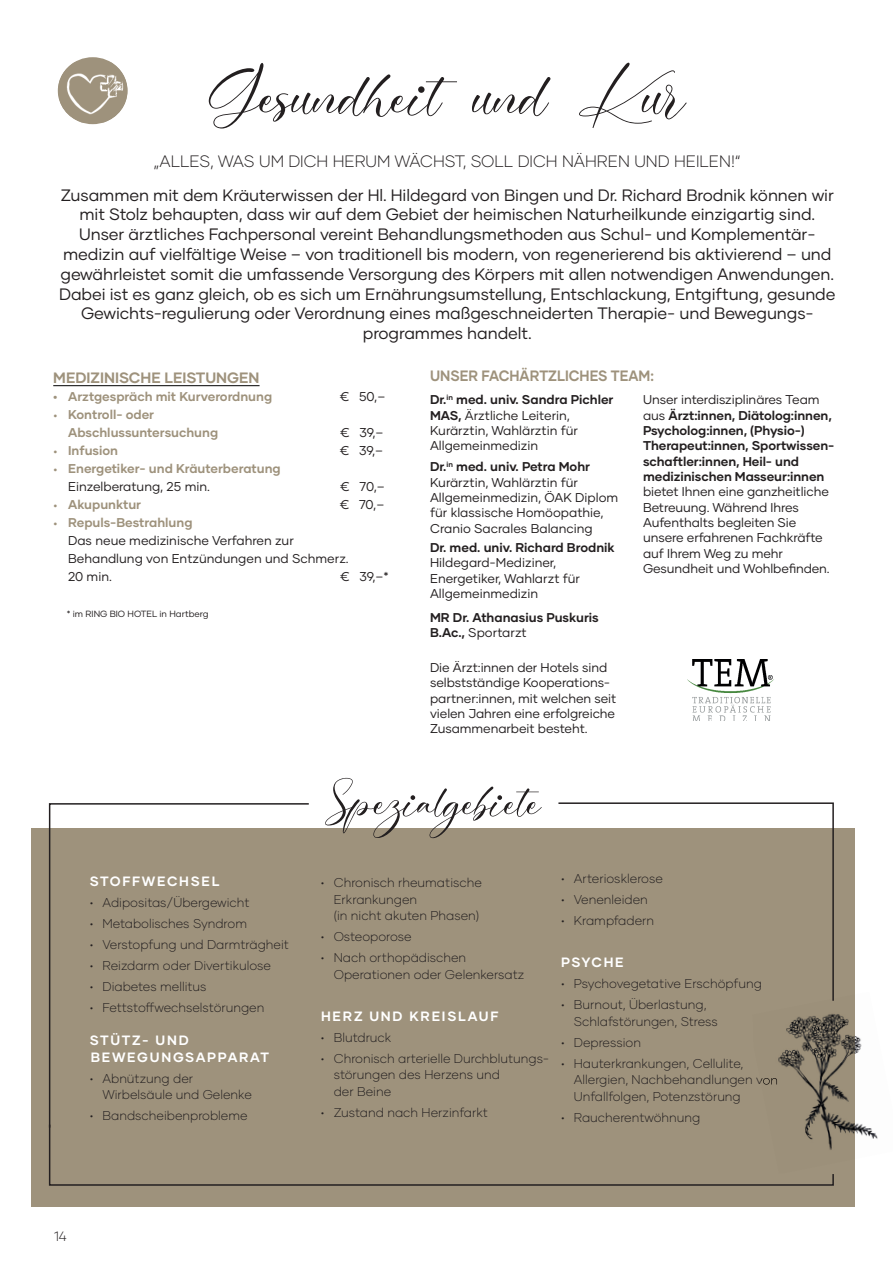
<style>
.page{position:relative;width:893px;height:1263px;background:#fff}
.page>*{position:absolute;margin:0;border:0;box-sizing:border-box;transform-origin:0 0}
.t1{font:93px "Cinderella";color:#231f20}
.t2{font:67.5px "Cinderella";color:#231f20}
.t3{font:16.5px/19.8px "Gilmer";letter-spacing:-.005em;color:#231f20;text-align:center}
.t4{font:300 16.5px "Gilmer";color:#231f20}
.t5{font:700 15px "Gilmer";color:#9e927c;scale:.93 1}
.t6{font:700 15px "Gilmer";color:#9e927c}
.t7{font:700 13.5px/16.5px "Gilmer";letter-spacing:.13em;color:#fff}
.t8{font:300 13.5px "Gilmer";color:#231f20}
.t9{font:12.75px/15.3px "Gilmer";letter-spacing:-.005em;color:#231f20}
.t10{font:300 12.75px/16.5px "Gilmer";color:#231f20}
.t11{font:700 12.75px/15.3px "Gilmer";letter-spacing:-.005em;color:#231f20}
.t12{font:700 12.75px/18px "Gilmer";color:#9e927c}
.t13{font:9px "Gilmer";color:#231f20}
.s1{font-family:"Proxima Nova";font-weight:400}
.s2{font-weight:400;color:#231f20}
.s3{font-family:"Proxima Nova";color:#9e927c}
.s4{font-weight:700;color:#9e927c}
.s5{font-weight:700}
.s6{font-weight:400}
</style>
<div class="page">
<hr style="left:53px;top:385px;width:207px;height:1px;background:#000">
<img style="left:687px;top:660px;width:87px;height:61px">
<div style="left:31px;top:828px;width:824px;height:379px;background:#9e927c"></div>
<svg style="left:48px;top:1129px;width:786px;height:57px"></svg>
<img style="left:855px;top:1036px;width:23px;height:103px">
<img style="left:752px;top:1013px;width:103px;height:160px">
<svg style="left:756px;top:1059px;width:7px;height:12px"></svg>
<img style="left:759px;top:1075px;width:19px;height:12px">
<svg style="left:558px;top:802px;width:276px;height:199px"></svg>
<svg style="left:48px;top:803px;width:261px;height:326px"></svg>
<div style="left:58px;top:57px;width:70px;height:67px;background:#9e927c;border-radius:50%"></div>
<img style="left:58px;top:62px;width:70px;height:60px">
<h1 class="t1" style="left:209px;top:50px;width:480px">Gesundheit und Kur</h1>
<p class="t4" style="left:153px;top:151px;width:589px">„ALLES, WAS UM DICH HERUM WÄCHST, SOLL DICH NÄHREN UND HEILEN!“</p>
<p class="t3" style="left:59px;top:185px;width:778px">Zusammen mit dem Kräuterwissen der Hl. Hildegard von Bingen und Dr. Richard Brodnik können wir mit Stolz behaupten, dass wir auf dem Gebiet der heimischen Naturheilkunde einzigartig sind.<br>Unser ärztliches Fachpersonal vereint Behandlungsmethoden aus Schul- und Komplementär&shy;medizin auf vielfältige Weise – von traditionell bis modern, von regenerierend bis aktivierend – und gewährleistet somit die umfassende Versorgung des Körpers mit allen notwendigen Anwendungen.<br>Dabei ist es ganz gleich, ob es sich um Ernährungsumstellung, Entschlackung, Entgiftung, gesunde Gewichts-regulierung oder Verordnung eines maßgeschneiderten Therapie- und Bewegungs&shy;programmes handelt.</p>
<p class="t6" style="left:53px;top:368px;width:208px">MEDIZINISCHE LEISTUNGEN</p>
<p class="t12" style="left:53px;top:388px;width:221px">• Arztgespräch mit Kurverordnung</p>
<p class="t9" style="left:340px;top:389px;width:47px">€ 50,–</p>
<p class="t12" style="left:68px;top:406px;width:152px;text-indent:-15px"><span class="s1">•</span> Kontroll- oder<br>Abschlussuntersuchung</p>
<p class="t9" style="left:340px;top:425px;width:45px">€ 39,–</p>
<p class="t12" style="left:53px;top:442px;width:66px"><span class="s1">•</span> Infusion</p>
<p class="t9" style="left:340px;top:443px;width:45px">€ 39,–</p>
<p class="t12" style="left:68px;top:460px;width:214px;text-indent:-15px"><span class="s1">•</span> Energetiker- und Kräuterberatung<br><span class="s2">Einzelberatung, 25 min.</span></p>
<p class="t9" style="left:340px;top:479px;width:46px">€ 70,–</p>
<p class="t12" style="left:53px;top:496px;width:89px"><span class="s1">•</span> Akupunktur</p>
<p class="t9" style="left:340px;top:497px;width:46px">€ 70,–</p>
<p class="t9" style="left:68px;top:514px;width:282px;line-height:18px;text-indent:-15px"><span class="s3">•</span> <span class="s4">Repuls-Bestrahlung<br></span>Das neue medizinische Verfahren zur<br>Behandlung von Entzündungen und Schmerz.<br>20 min.</p>
<p class="t9" style="left:340px;top:569px;width:50px">€ 39,–*</p>
<p class="t13" style="left:67px;top:608px;width:143px">* im RING BIO HOTEL in Hartberg</p>
<p class="t5" style="left:430px;top:366px;width:242px">UNSER FACHÄRTZLICHES TEAM:</p>
<p class="t9" style="left:430px;top:392px;width:185px"><span class="s5">Dr.</span><sup>in</sup> <span class="s5">med. univ. Sandra Pichler<br>MAS,</span> Ärztliche Leiterin,<br>Kurärztin, Wahlärztin für<br>Allgemeinmedizin</p>
<p class="t9" style="left:430px;top:459px;width:190px"><span class="s5">Dr.</span><sup>in</sup> <span class="s5">med. univ. Petra Mohr<br></span>Kurärztin, Wahlärztin für<br>Allgemeinmedizin, ÖAK Diplom für klassische Homöopathie,<br>Cranio Sacrales Balancing</p>
<p class="t11" style="left:430px;top:540px;width:186px">Dr. med. univ. Richard Brodnik</p>
<p class="t9" style="left:430px;top:555px;width:151px">Hildegard-Mediziner,<br>Energetiker, Wahlarzt für<br>Allgemeinmedizin</p>
<p class="t11" style="left:430px;top:610px;width:170px">MR Dr. Athanasius Puskuris<br>B.Ac., <span class="s6">Sportarzt</span></p>
<p class="t9" style="left:430px;top:660px;width:188px">Die Ärzt:innen der Hotels sind selbstständige Kooperations&shy;partner:innen, mit welchen seit vielen Jahren eine erfolgreiche<br>Zusammenarbeit besteht.</p>
<p class="t11" style="left:643px;top:392px;width:193px"><span class="s6">Unser interdisziplinäres Team aus</span> Ärzt:innen, Diätolog:innen,<br>Psycholog:innen, (Physio-)<br>Therapeut:innen, Sportwissen&shy;schaftler:innen, Heil- und medizinischen Masseur:innen</p>
<p class="t9" style="left:643px;top:484px;width:188px">bietet Ihnen eine ganzheitliche<br>Betreuung. Während Ihres<br>Aufenthalts begleiten Sie unsere erfahrenen Fachkräfte auf Ihrem Weg zu mehr<br>Gesundheit und Wohlbefinden.</p>
<p class="t7" style="left:90px;top:873px;width:131px">STOFFWECHSEL</p>
<p class="t10" style="left:90px;top:894px;width:162px">• Adipositas/Übergewicht</p>
<p class="t10" style="left:90px;top:915px;width:159px">• Metabolisches Syndrom</p>
<p class="t10" style="left:90px;top:936px;width:201px">• Verstopfung und Darmträgheit</p>
<p class="t10" style="left:90px;top:957px;width:183px">• Reizdarm oder Divertikulose</p>
<p class="t10" style="left:90px;top:978px;width:118px">• Diabetes mellitus</p>
<p class="t10" style="left:90px;top:999px;width:176px">• Fettstoffwechselstörungen</p>
<p class="t7" style="left:90px;top:1032px;width:181px">STÜTZ- UND<br>BEWEGUNGSAPPARAT</p>
<p class="t10" style="left:102px;top:1070px;width:151px;text-indent:-13px">• Abnützung der<br>Wirbelsäule und Gelenke</p>
<p class="t10" style="left:90px;top:1107px;width:159px">• Bandscheibenprobleme</p>
<h2 class="t2" style="left:325px;top:769px;width:217px">Spezialgebiete</h2>
<p class="t10" style="left:334px;top:874px;width:150px;text-indent:-13px">• Chronisch rheumatische<br>Erkrankungen<br>(in nicht akuten Phasen)</p>
<p class="t10" style="left:321px;top:928px;width:92px">• Osteoporose</p>
<p class="t10" style="left:334px;top:949px;width:192px;text-indent:-13px">• Nach orthopädischen<br>Operationen oder Gelenkersatz</p>
<p class="t7" style="left:321px;top:1008px;width:179px">HERZ UND KREISLAUF</p>
<p class="t10" style="left:321px;top:1029px;width:72px">• Blutdruck</p>
<p class="t10" style="left:334px;top:1050px;width:217px;text-indent:-13px">• Chronisch arterielle Durchblutungs&shy;störungen des Herzens und<br>der Beine</p>
<p class="t10" style="left:321px;top:1104px;width:169px">• Zustand nach Herzinfarkt</p>
<p class="t10" style="left:561px;top:871px;width:103px">• Arteriosklerose</p>
<p class="t10" style="left:561px;top:892px;width:88px">• Venenleiden</p>
<p class="t10" style="left:561px;top:913px;width:95px">• Krampfadern</p>
<p class="t7" style="left:561px;top:954px;width:64px">PSYCHE</p>
<p class="t10" style="left:561px;top:976px;width:202px">• Psychovegetative Erschöpfung</p>
<p class="t10" style="left:574px;top:997px;width:146px;text-indent:-13px">• Burnout, Überlastung,<br>Schlafstörungen, Stress</p>
<p class="t10" style="left:561px;top:1034px;width:82px">• Depression</p>
<p class="t10" style="left:574px;top:1055px;width:206px;text-indent:-13px">• Hauterkrankungen, Cellulite,<br>Allergien, Nachbehandlungen von<br>Unfallfolgen, Potenzstörung</p>
<p class="t10" style="left:561px;top:1109px;width:141px">• Raucherentwöhnung</p>
<p class="t8" style="left:54px;top:1228px;width:14px">14</p>
</div>
